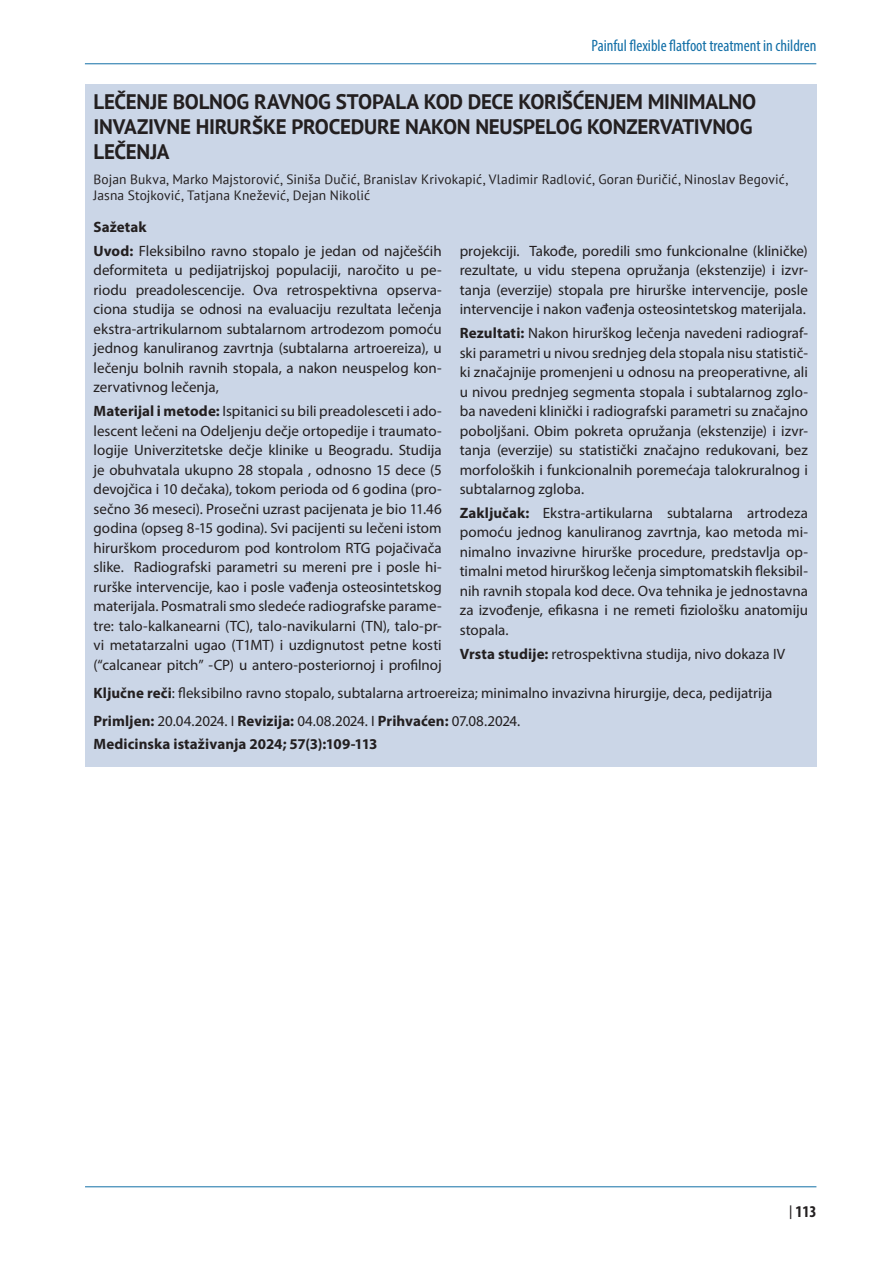
<style>
.page{position:relative;width:893px;height:1263px;background:#fff}
.page>*{position:absolute;margin:0;border:0;box-sizing:border-box;transform-origin:0 0}
.naslov_sazetak_srp{font:700 21px/25.2px "PT Sans";letter-spacing:-.015em;color:#231f20}
.heder{font:condensed 16.5px "Myriad Pro";color:#126fa7}
.t1{font:700 condensed 16.5px "Myriad Pro";color:#231f20}
.sazetak_srp{font:15px/19.5px "Myriad Pro";color:#231f20;text-align:justify}
.sazetak_1_kol{font:15px "Myriad Pro";color:#231f20}
.sazetak{font:700 15px "Myriad Pro";letter-spacing:.005em;color:#231f20}
.imena_srp{font:13.5px/16.2px "PT Sans";letter-spacing:.005em;color:#231f20}
.s1{font-weight:700}
.s2{font-family:"PT Sans";font-weight:400;font-stretch:normal}
</style>
<div class="page">
<hr style="left:85px;top:63px;width:731px;height:1px;background:#126fa7">
<hr style="left:85px;top:1186px;width:731px;height:1px;background:#126fa7">
<div style="left:85px;top:84px;width:731px;height:683px;background:#cbd6e7"></div>
<p class="heder" style="left:592px;top:35px;width:226px">Painful flexible flatfoot treatment in children</p>
<p class="naslov_sazetak_srp" style="left:94px;top:88px;width:664px">LEČENJE BOLNOG RAVNOG STOPALA KOD DECE KORIŠĆENJEM MINIMALNO<br>INVAZIVNE HIRURŠKE PROCEDURE NAKON NEUSPELOG KONZERVATIVNOG<br>LEČENJA</p>
<p class="imena_srp" style="left:94px;top:170px;width:696px">Bojan Bukva, Marko Majstorović, Siniša Dučić, Branislav Krivokapić, Vladimir Radlović, Goran Đuričić, Ninoslav Begović,<br>Jasna Stojković, Tatjana Knežević, Dejan Nikolić</p>
<p class="sazetak" style="left:94px;top:217px;width:55px">Sažetak</p>
<p class="sazetak_srp" style="left:94px;top:241px;width:350px"><span class="s1">Uvod:</span> Fleksibilno ravno stopalo je jedan od najčešćih deformiteta u pedijatrijskoj populaciji, naročito u pe&shy;riodu preadolescencije. Ova retrospektivna opserva&shy;ciona studija se odnosi na evaluaciju rezultata lečenja ekstra-artrikularnom subtalarnom artrodezom pomoću jednog kanuliranog zavrtnja (subtalarna artroereiza), u lečenju bolnih ravnih stopala, a nakon neuspelog kon&shy;zervativnog lečenja,</p>
<p class="sazetak_srp" style="left:94px;top:401px;width:350px"><span class="s1">Materijal i metode:</span> Ispitanici su bili preadolesceti i ado&shy;lescent lečeni na Odeljenju dečje ortopedije i traumato&shy;logije Univerzitetske dečje klinike u Beogradu. Studija je obuhvatala ukupno 28 stopala , odnosno 15 dece (5 devojčica i 10 dečaka), tokom perioda od 6 godina (pro&shy;sečno 36 meseci). Prosečni uzrast pacijenata je bio 11.46 godina (opseg 8-15 godina). Svi pacijenti su lečeni istom hirurškom procedurom pod kontrolom RTG pojačivača slike. Radiografski parametri su mereni pre i posle hi&shy;rurške intervencije, kao i posle vađenja osteosintetskog materijala. Posmatrali smo sledeće radiografske parame&shy;tre: talo-kalkanearni (TC), talo-navikularni (TN), talo-pr&shy;vi metatarzalni ugao (T1MT) i uzdignutost petne kosti (“calcanear pitch” -CP) u antero-posteriornoj i profilnoj</p>
<p class="sazetak_srp" style="left:460px;top:241px;width:350px">projekciji. Takođe, poredili smo funkcionalne (kliničke) rezultate, u vidu stepena opružanja (ekstenzije) i izvr&shy;tanja (everzije) stopala pre hirurške intervencije, posle intervencije i nakon vađenja osteosintetskog materijala.</p>
<p class="sazetak_srp" style="left:460px;top:323px;width:350px"><span class="s1">Rezultati:</span> Nakon hirurškog lečenja navedeni radiograf&shy;ski parametri u nivou srednjeg dela stopala nisu statistič&shy;ki značajnije promenjeni u odnosu na preoperativne, ali u nivou prednjeg segmenta stopala i subtalarnog zglo&shy;ba navedeni klinički i radiografski parametri su značajno poboljšani. Obim pokreta opružanja (ekstenzije) i izvr&shy;tanja (everzije) su statistički značajno redukovani, bez morfoloških i funkcionalnih poremećaja talokruralnog i subtalarnog zgloba.</p>
<p class="sazetak_srp" style="left:460px;top:503px;width:350px"><span class="s1">Zaključak:</span> Ekstra-artikularna subtalarna artrodeza pomoću jednog kanuliranog zavrtnja, kao metoda mi&shy;nimalno invazivne hirurške procedure, predstavlja op&shy;timalni metod hirurškog lečenja simptomatskih fleksibil&shy;nih ravnih stopala kod dece. Ova tehnika je jednostavna za izvođenje, efikasna i ne remeti fiziološku anatomiju stopala.</p>
<p class="sazetak_srp" style="left:460px;top:644px;width:327px"><span class="s1">Vrsta studije:</span> retrospektivna studija, nivo dokaza IV</p>
<p class="sazetak_1_kol" style="left:94px;top:683px;width:680px"><span class="s1">Ključne reči</span>: fleksibilno ravno stopalo, subtalarna artroereiza; minimalno invazivna hirurgije, deca, pedijatrija</p>
<p class="sazetak_1_kol" style="left:94px;top:711px;width:428px"><span class="s1">Primljen:</span> 20.04.2024. I <span class="s1">Revizija:</span> 04.08.2024. I <span class="s1">Prihvaćen:</span> 07.08.2024.</p>
<p class="sazetak" style="left:94px;top:735px;width:285px">Medicinska istaživanja 2024; 57(3):109-113</p>
<p class="t1" style="left:789px;top:1201px;width:29px"><span class="s2">|</span> 113</p>
</div>
